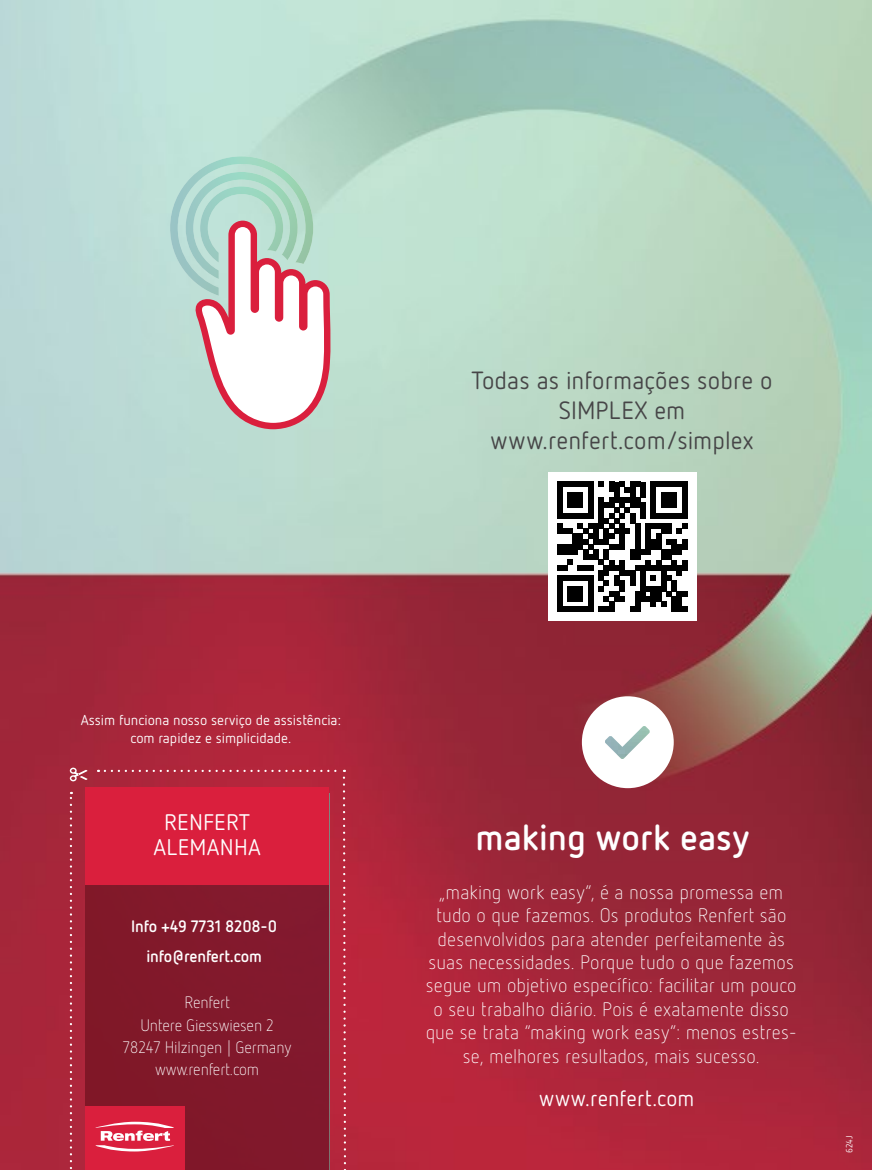
<style>
.page{position:relative;width:872px;height:1170px;background:#fff}
.page>*{position:absolute;margin:0;border:0;box-sizing:border-box;transform-origin:0 0}
.t1{font:700 36px "Netto Pro";color:#fff}
.t2{font:24.9px/29.8px "Netto Pro";letter-spacing:.005em;color:#464547;text-align:center}
.t3{font:22.5px/25.5px "Netto Pro";letter-spacing:.01em;color:#fff;text-align:center}
.t4{font:22.05px "Netto Pro";letter-spacing:.015em;color:#fff}
.t5{font:300 19.5px/23.4px "Netto Pro";letter-spacing:.005em;color:#fff;text-align:center}
.t6{font:300 16.5px/22.2px "Netto Pro";letter-spacing:-.01em;color:#fff;text-align:center}
.t7{font:700 16.5px/30.5px "Netto Pro";letter-spacing:-.01em;color:#fff;text-align:center}
.t8{font:14.25px/18px "Netto Pro";color:#fff;text-align:center}
.t9{font:9px "Netto Pro";color:#fff}
</style>
<div class="page">
<img style="left:0;top:0;width:872px;height:1169px">
<div style="left:85px;top:793px;width:244px;height:376px;background:#801827"></div>
<svg style="left:70px;top:791px;width:2px;height:379px"></svg>
<div style="left:85px;top:786px;width:244px;height:98px;background:#da1f3d"></div>
<svg style="left:70px;top:767px;width:17px;height:14px"></svg>
<div style="left:85px;top:1105px;width:99px;height:63px;background:#da1f3d"></div>
<svg style="left:96px;top:769px;width:251px;height:401px"></svg>
<div style="left:582px;top:696px;width:91px;height:92px;background:#fff;border-radius:50%"></div>
<div style="left:548px;top:473px;width:148px;height:148px;background:#fff"></div>
<svg style="left:557px;top:481px;width:130px;height:131px"></svg>
<img style="left:605px;top:726px;width:45px;height:33px">
<svg style="left:170px;top:156px;width:160px;height:273px"></svg>
<img style="left:170px;top:156px;width:143px;height:140px">
<p class="t2" style="left:471px;top:364px;width:303px">Todas as informações sobre o<br>SIMPLEX em www.renfert.com/simplex</p>
<p class="t8" style="left:81px;top:710px;width:262px">Assim funciona nosso serviço de assistência: com rapidez e simplicidade.</p>
<p class="t3" style="left:153px;top:808px;width:109px">RENFERT<br>ALEMANHA</p>
<p class="t7" style="left:131px;top:909px;width:147px">Info +49 7731 8208-0 info@renfert.com</p>
<p class="t6" style="left:123px;top:990px;width:170px">Renfert<br>Untere Giesswiesen 2<br>78247 Hilzingen | Germany www.renfert.com</p>
<h1 class="t1" style="left:475px;top:812px;width:275px">making work easy</h1>
<p class="t5" style="left:426px;top:879px;width:372px">„making work easy“, é a nossa promessa em tudo o que fazemos. Os produtos Renfert são desenvolvidos para atender perfeitamente às suas necessidades. Porque tudo o que fazemos segue um objetivo específico: facilitar um pouco o seu trabalho diário. Pois é exatamente disso que se trata “making work easy”: menos estres&shy;se, melhores resultados, mais sucesso.</p>
<p class="t4" style="left:539px;top:1083px;width:157px">www.renfert.com</p>
<p class="t9" style="left:843px;top:1152px;width:19px;rotate:-90deg">624J</p>
</div>
